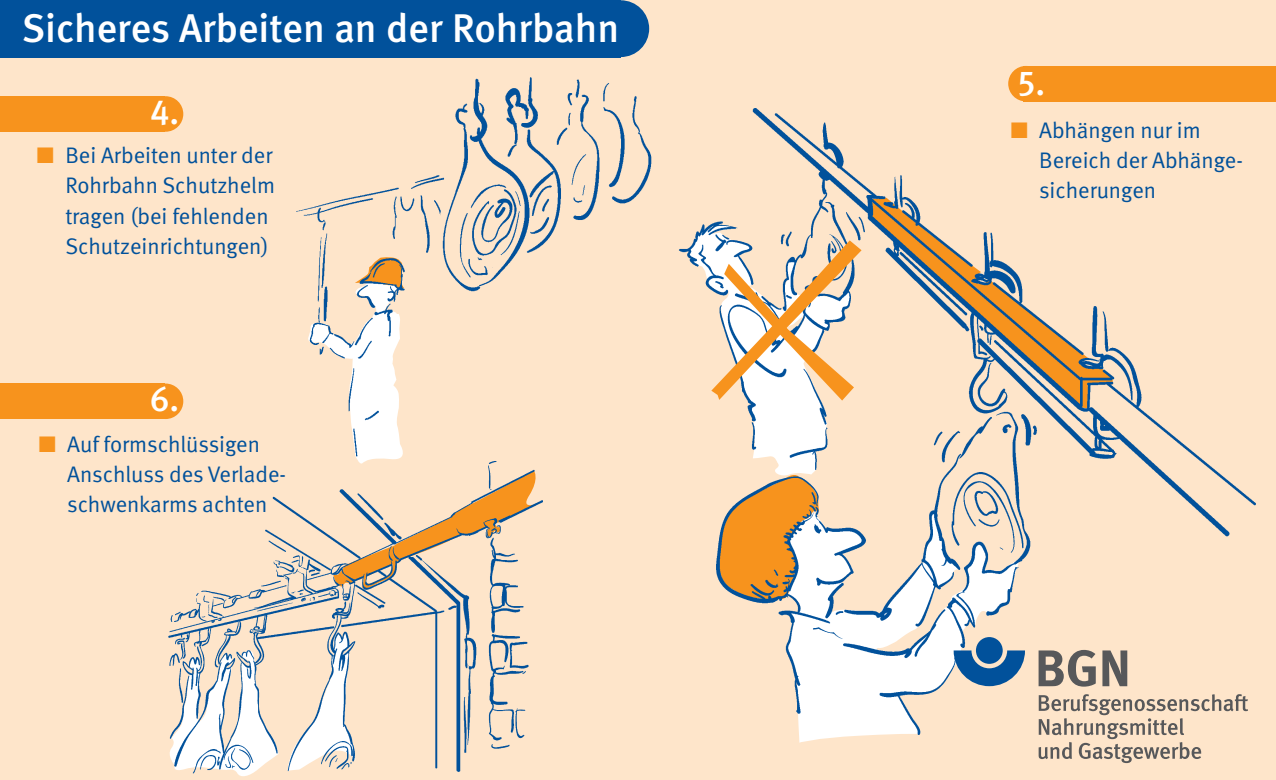
<style>
.page{position:relative;width:1276px;height:780px;background:#fff}
.page>*{position:absolute;margin:0;border:0;box-sizing:border-box;transform-origin:0 0}
.t1{font:500 40px "DGUV Meta";color:#fff}
.t2{font:500 35px "DGUV Meta";color:#fff}
.t3{font:22.5px/30.2px "DGUV Meta";color:#01519b}
.s1{color:#f7931d}
</style>
<div class="page">
<div style="left:0;top:0;width:1275px;height:779px;background:#fee5ca"></div>
<div style="left:0;top:0;width:620px;height:57px;background:#01519b"></div>
<div style="left:592px;top:0;width:57px;height:57px;background:#01519b;border-radius:50%"></div>
<div style="left:1022px;top:66px;width:253px;height:35px;background:#f7931d"></div>
<div style="left:1007px;top:66px;width:36px;height:35px;background:#f7931d;border-radius:50%"></div>
<svg style="left:799px;top:734px;width:121px;height:8px"></svg>
<img style="left:704px;top:108px;width:550px;height:626px">
<img style="left:296px;top:77px;width:408px;height:192px">
<svg style="left:711px;top:240px;width:150px;height:160px"></svg>
<svg style="left:307px;top:255px;width:234px;height:206px"></svg>
<img style="left:168px;top:461px;width:375px;height:315px">
<svg style="left:953px;top:650px;width:71px;height:35px"></svg>
<div style="left:975px;top:636px;width:27px;height:27px;background:#01519b;border-radius:50%"></div>
<svg style="left:1038px;top:649px;width:57px;height:37px"></svg>
<svg style="left:1102px;top:650px;width:24px;height:35px"></svg>
<svg style="left:1038px;top:693px;width:209px;height:69px"></svg>
<div style="left:0;top:96px;width:164px;height:36px;background:#f7931d"></div>
<div style="left:0;top:383px;width:164px;height:36px;background:#f7931d"></div>
<div style="left:148px;top:96px;width:35px;height:36px;background:#f7931d;border-radius:50%"></div>
<div style="left:148px;top:383px;width:35px;height:36px;background:#f7931d;border-radius:50%"></div>
<h1 class="t1" style="left:22px;top:5px;width:599px">Sicheres Arbeiten an der Rohrbahn</h1>
<h2 class="t2" style="left:150px;top:91px;width:31px">4.</h2>
<p class="t3" style="left:65px;top:141px;width:211px;text-indent:-28px"><span class="s1">■</span> Bei Arbeiten unter der<br>Rohrbahn Schutzhelm tragen (bei fehlenden<br>Schutzeinrichtungen)</p>
<h2 class="t2" style="left:150px;top:378px;width:31px">6.</h2>
<p class="t3" style="left:67px;top:429px;width:220px;text-indent:-28px"><span class="s1">■</span> Auf formschlüssigen<br>Anschluss des Verlade&shy;schwenkarms achten</p>
<h2 class="t2" style="left:1017px;top:62px;width:29px">5.</h2>
<p class="t3" style="left:1038px;top:115px;width:205px;text-indent:-28px"><span class="s1">■</span> Abhängen nur im<br>Bereich der Abhänge&shy;sicherungen</p>
</div>
